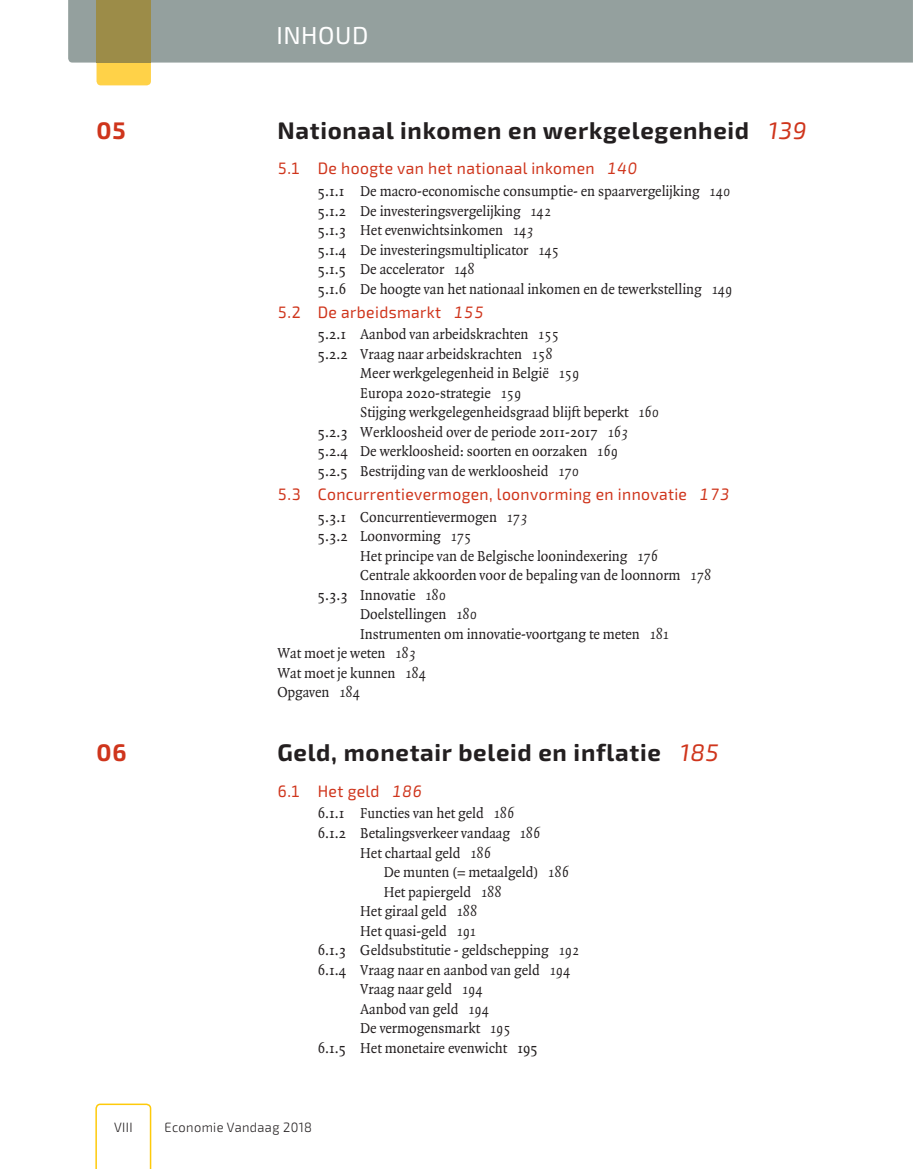
<style>
.page{position:relative;width:913px;height:1169px;background:#fff}
.page>*{position:absolute;margin:0;border:0;box-sizing:border-box;transform-origin:0 0}
.t1{font:24.6px "Exo 2";letter-spacing:.02em;color:#fff}
.t2{font:700 24px "Exo 2";letter-spacing:.03em;color:#231f20}
.t3{font:700 24px "Exo 2";color:#cf351c}
.t4{font:16.5px "Exo 2";letter-spacing:.025em;color:#cf351c;scale:.95 1}
.t5{font:15.45px/19.5px "Quadraat";letter-spacing:-.005em;color:#231f20;scale:.95 1}
.t6{font:300 13.5px "Exo 2";letter-spacing:.03em;color:#231f20;scale:.95 1}
.s1{font-weight:400;font-style:italic;color:#cf351c}
.s2{font-style:italic}
</style>
<div class="page">
<div style="left:68px;top:0;width:844px;height:63px;background:#94a09e"></div>
<svg style="left:96px;top:63px;width:55px;height:22px"></svg>
<div style="left:96px;top:0;width:55px;height:63px;background:#9c8c48"></div>
<svg style="left:95px;top:1103px;width:57px;height:65px"></svg>
<h1 class="t1" style="left:276px;top:18px;width:93px">INHOUD</h1>
<h2 class="t3" style="left:96px;top:112px;width:31px">05</h2>
<h2 class="t2" style="left:277px;top:112px;width:530px">Nationaal inkomen en werkgelegenheid <span class="s1">139</span></h2>
<p class="t4" style="left:277px;top:157px;width:380px">5.1 De hoogte van het nationaal inkomen <span class="s2">140</span></p>
<p class="t5" style="left:318px;top:182px;width:438px">5.1.1 De macro-economische consumptie- en spaarvergelijking <span class="s2">140<br></span>5.1.2 De investeringsvergelijking <span class="s2">142<br></span>5.1.3 Het evenwichtsinkomen <span class="s2">143<br></span>5.1.4 De investeringsmultiplicator <span class="s2">145<br></span>5.1.5 De accelerator <span class="s2">148<br></span>5.1.6 De hoogte van het nationaal inkomen en de tewerkstelling <span class="s2">149</span></p>
<p class="t4" style="left:277px;top:300px;width:219px">5.2 De arbeidsmarkt <span class="s2">155</span></p>
<p class="t5" style="left:318px;top:325px;width:255px">5.2.1 Aanbod van arbeidskrachten <span class="s2">155</span></p>
<p class="t5" style="left:318px;top:345px;width:249px">5.2.2 Vraag naar arbeidskrachten <span class="s2">158</span></p>
<p class="t5" style="left:360px;top:364px;width:232px">Meer werkgelegenheid in België <span class="s2">159</span></p>
<p class="t5" style="left:360px;top:384px;width:171px">Europa 2020-strategie <span class="s2">159</span></p>
<p class="t5" style="left:360px;top:403px;width:316px">Stijging werkgelegenheidsgraad blijft beperkt <span class="s2">160</span></p>
<p class="t5" style="left:318px;top:423px;width:329px">5.2.3 Werkloosheid over de periode 2011-2017 <span class="s2">163</span></p>
<p class="t5" style="left:318px;top:442px;width:317px">5.2.4 De werkloosheid: soorten en oorzaken <span class="s2">169</span></p>
<p class="t5" style="left:318px;top:461px;width:277px">5.2.5 Bestrijding van de werkloosheid <span class="s2">170</span></p>
<p class="t4" style="left:277px;top:482px;width:477px">5.3 Concurrentievermogen, loonvorming en innovatie <span class="s2">173</span></p>
<p class="t5" style="left:318px;top:507px;width:222px">5.3.1 Concurrentievermogen <span class="s2">173<br></span>5.3.2 Loonvorming <span class="s2">175</span></p>
<p class="t5" style="left:360px;top:546px;width:315px">Het principe van de Belgische loonindexering <span class="s2">176</span></p>
<p class="t5" style="left:360px;top:566px;width:371px">Centrale akkoorden voor de bepaling van de loonnorm <span class="s2">178</span></p>
<p class="t5" style="left:318px;top:585px;width:137px">5.3.3 Innovatie <span class="s2">180</span></p>
<p class="t5" style="left:360px;top:605px;width:124px">Doelstellingen <span class="s2">180</span></p>
<p class="t5" style="left:360px;top:624px;width:326px">Instrumenten om innovatie-voortgang te meten <span class="s2">181</span></p>
<p class="t5" style="left:277px;top:644px;width:148px">Wat moet je weten <span class="s2">183</span></p>
<p class="t5" style="left:277px;top:663px;width:158px">Wat moet je kunnen <span class="s2">184</span></p>
<p class="t5" style="left:277px;top:683px;width:89px">Opgaven <span class="s2">184</span></p>
<h2 class="t3" style="left:96px;top:734px;width:31px">06</h2>
<h2 class="t2" style="left:277px;top:734px;width:442px">Geld, monetair beleid en inflatie <span class="s1">185</span></h2>
<p class="t4" style="left:277px;top:779px;width:154px">6.1 Het geld <span class="s2">186</span></p>
<p class="t5" style="left:318px;top:804px;width:208px">6.1.1 Functies van het geld <span class="s2">186</span></p>
<p class="t5" style="left:318px;top:823px;width:236px">6.1.2 Betalingsverkeer vandaag <span class="s2">186</span></p>
<p class="t5" style="left:360px;top:843px;width:139px">Het chartaal geld <span class="s2">186</span></p>
<p class="t5" style="left:383px;top:862px;width:197px">De munten (= metaalgeld) <span class="s2">186</span></p>
<p class="t5" style="left:383px;top:882px;width:126px">Het papiergeld <span class="s2">188</span></p>
<p class="t5" style="left:360px;top:901px;width:125px">Het giraal geld <span class="s2">188</span></p>
<p class="t5" style="left:360px;top:921px;width:123px">Het quasi-geld <span class="s2">191</span></p>
<p class="t5" style="left:318px;top:940px;width:277px">6.1.3 Geldsubstitutie - geldschepping <span class="s2">192</span></p>
<p class="t5" style="left:318px;top:960px;width:267px">6.1.4 Vraag naar en aanbod van geld <span class="s2">194</span></p>
<p class="t5" style="left:360px;top:979px;width:130px">Vraag naar geld <span class="s2">194</span></p>
<p class="t5" style="left:360px;top:999px;width:137px">Aanbod van geld <span class="s2">194</span></p>
<p class="t5" style="left:360px;top:1018px;width:160px">De vermogensmarkt <span class="s2">195</span></p>
<p class="t5" style="left:318px;top:1038px;width:233px">6.1.5 Het monetaire evenwicht 195</p>
<p class="t6" style="left:114px;top:1117px;width:21px">VIII</p>
<p class="t6" style="left:165px;top:1117px;width:156px">Economie Vandaag 2018</p>
</div>
